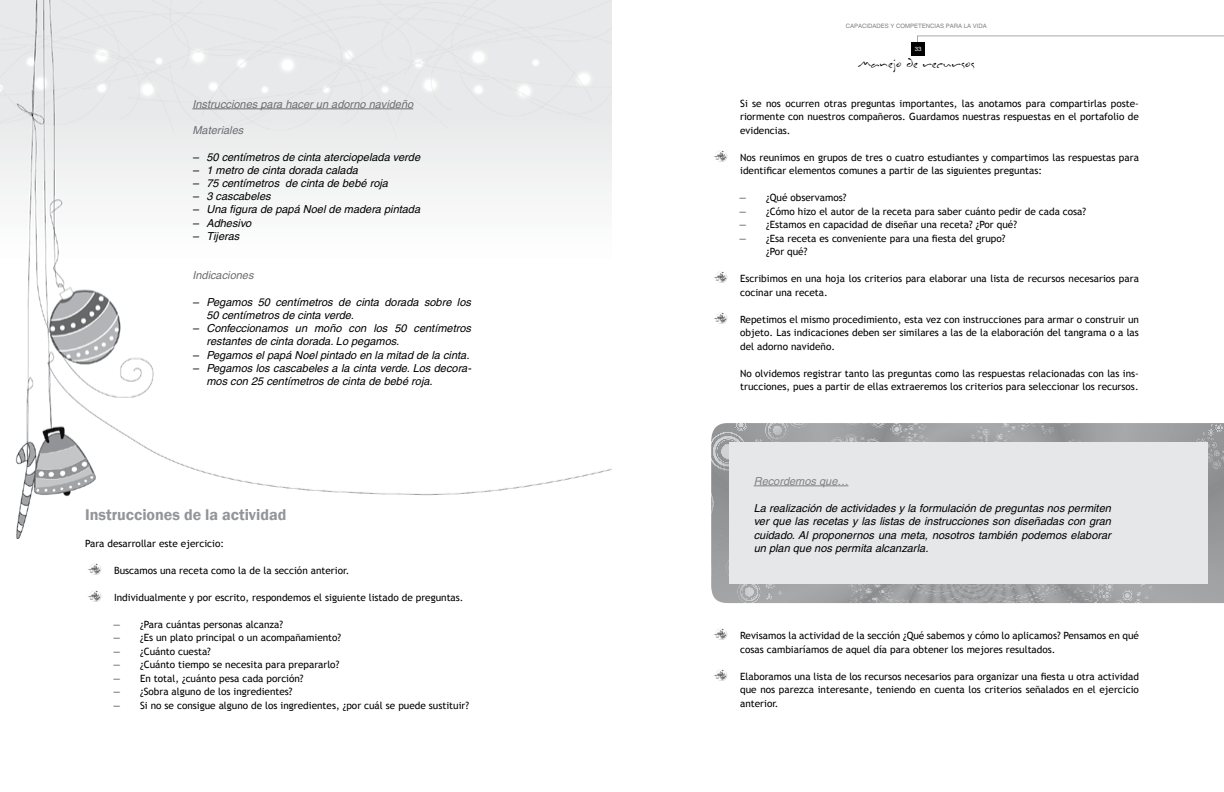
<style>
.page{position:relative;width:1224px;height:792px;background:#fff}
.page>*{position:absolute;margin:0;border:0;box-sizing:border-box;transform-origin:0 0}
.t1{font:600 16px "Franklin Gothic";color:#939598}
.t2{font:14px "Inkburrow";color:#000}
.t3{font:italic 11px/13.5px "Helvetica";color:#000}
.t4{font:italic 11px "Helvetica";color:#6d6e71}
.t5{font:italic 11px "Helvetica";color:#808285}
.t6{font:10px/13.5px "Trebuchet MS";color:#000}
.t7{font:6px "Helvetica";color:#808285}
.t8{font:6px "Helvetica";color:#fff}
.s1{font-family:"S Hia";font-size:18px}
</style>
<div class="page">
<svg style="left:917px;top:35px;width:307px;height:7px"></svg>
<div style="left:911px;top:42px;width:14px;height:13px;background:#000"></div>
<img style="left:711px;top:423px;width:513px;height:180px">
<div style="left:729px;top:442px;width:479px;height:142px;background:#e6e7e8"></div>
<hr style="left:754px;top:486px;width:94px;height:1px;background:#808285">
<img style="left:0;top:0;width:612px;height:538px">
<hr style="left:192px;top:109px;width:221px;height:1px;background:#6d6e71">
<p class="t4" style="left:192px;top:97px;width:222px">Instrucciones para hacer un adorno navideño</p>
<p class="t4" style="left:192px;top:124px;width:52px">Materiales</p>
<p class="t3" style="left:192px;top:150px;width:229px">– 50 centímetros de cinta aterciopelada verde</p>
<p class="t3" style="left:192px;top:163px;width:167px">– 1 metro de cinta dorada calada</p>
<p class="t3" style="left:192px;top:176px;width:197px">– 75 centímetros de cinta de bebé roja</p>
<p class="t3" style="left:192px;top:190px;width:80px">– 3 cascabeles</p>
<p class="t3" style="left:192px;top:203px;width:229px">– Una figura de papá Noel de madera pintada</p>
<p class="t3" style="left:192px;top:216px;width:60px">– Adhesivo</p>
<p class="t3" style="left:192px;top:229px;width:48px">– Tijeras</p>
<p class="t4" style="left:192px;top:269px;width:63px">Indicaciones</p>
<p class="t3" style="left:206px;top:295px;width:266px;line-height:13.2px;text-indent:-14px">– Pegamos 50 centímetros de cinta dorada sobre los<br>50 centímetros de cinta verde.</p>
<p class="t3" style="left:206px;top:322px;width:266px;line-height:13.2px;text-indent:-14px">– Confeccionamos un moño con los 50 centímetros restantes de cinta dorada. Lo pegamos.</p>
<p class="t3" style="left:192px;top:348px;width:278px">– Pegamos el papá Noel pintado en la mitad de la cinta.</p>
<p class="t3" style="left:206px;top:361px;width:266px;line-height:13.2px;text-indent:-14px">– Pegamos los cascabeles a la cinta verde. Los decora&shy;mos con 25 centímetros de cinta de bebé roja.</p>
<h1 class="t1" style="left:85px;top:504px;width:203px">Instrucciones de la actividad</h1>
<p class="t6" style="left:85px;top:536px;width:141px">Para desarrollar este ejercicio:</p>
<p class="t6" style="left:86px;top:563px;width:265px"><span class="s1">S</span> Buscamos una receta como la de la sección anterior.</p>
<p class="t6" style="left:86px;top:590px;width:379px"><span class="s1">S</span> Individualmente y por escrito, respondemos el siguiente listado de preguntas.</p>
<p class="t6" style="left:113px;top:617px;width:172px">— ¿Para cuántas personas alcanza?</p>
<p class="t6" style="left:113px;top:631px;width:230px">— ¿Es un plato principal o un acompañamiento?</p>
<p class="t6" style="left:113px;top:644px;width:99px">— ¿Cuánto cuesta?</p>
<p class="t6" style="left:113px;top:658px;width:228px">— ¿Cuánto tiempo se necesita para prepararlo?</p>
<p class="t6" style="left:113px;top:671px;width:192px">— En total, ¿cuánto pesa cada porción?</p>
<p class="t6" style="left:113px;top:685px;width:181px">— ¿Sobra alguno de los ingredientes?</p>
<p class="t6" style="left:113px;top:698px;width:358px">— Si no se consigue alguno de los ingredientes, ¿por cuál se puede sustituir?</p>
<p class="t7" style="left:846px;top:23px;width:143px">CAPACIDADES Y COMPETENCIAS PARA LA VIDA</p>
<p class="t8" style="left:915px;top:45px;width:8px">33</p>
<h2 class="t2" style="left:857px;top:55px;width:119px">Manejo de recursos</h2>
<p class="t6" style="left:740px;top:96px;width:400px;text-align:justify">Si se nos ocurren otras preguntas importantes, las anotamos para compartirlas poste&shy;riormente con nuestros compañeros. Guardamos nuestras respuestas en el portafolio de evidencias.</p>
<p class="t6" style="left:740px;top:150px;width:400px;text-indent:-28px"><span class="s1">S</span> Nos reunimos en grupos de tres o cuatro estudiantes y compartimos las respuestas para identificar elementos comunes a partir de las siguientes preguntas:</p>
<p class="t6" style="left:739px;top:191px;width:109px">— ¿Qué observamos?</p>
<p class="t6" style="left:739px;top:204px;width:349px">— ¿Cómo hizo el autor de la receta para saber cuánto pedir de cada cosa?</p>
<p class="t6" style="left:739px;top:218px;width:279px">— ¿Estamos en capacidad de diseñar una receta? ¿Por qué?</p>
<p class="t6" style="left:766px;top:231px;width:241px;text-indent:-27px">— ¿Esa receta es conveniente para una fiesta del grupo? ¿Por qué?</p>
<p class="t6" style="left:740px;top:272px;width:400px;text-indent:-28px"><span class="s1">S</span> Escribimos en una hoja los criterios para elaborar una lista de recursos necesarios para cocinar una receta.</p>
<p class="t6" style="left:740px;top:312px;width:400px;text-align:justify;text-indent:-28px"><span class="s1">S</span> Repetimos el mismo procedimiento, esta vez con instrucciones para armar o construir un objeto. Las indicaciones deben ser similares a las de la elaboración del tangrama o a las del adorno navideño.</p>
<p class="t6" style="left:740px;top:366px;width:400px">No olvidemos registrar tanto las preguntas como las respuestas relacionadas con las ins&shy;trucciones, pues a partir de ellas extraeremos los criterios para seleccionar los recursos.</p>
<p class="t5" style="left:754px;top:475px;width:96px">Recordemos que…</p>
<p class="t3" style="left:754px;top:501px;width:359px;text-align:justify">La realización de actividades y la formulación de preguntas nos permiten ver que las recetas y las listas de instrucciones son diseñadas con gran cuidado. Al proponernos una meta, nosotros también podemos elaborar un plan que nos permita alcanzarla.</p>
<p class="t6" style="left:740px;top:629px;width:400px;text-indent:-28px"><span class="s1">S</span> Revisamos la actividad de la sección ¿Qué sabemos y cómo lo aplicamos? Pensamos en qué cosas cambiaríamos de aquel día para obtener los mejores resultados.</p>
<p class="t6" style="left:740px;top:670px;width:400px;text-align:justify;text-indent:-28px"><span class="s1">S</span> Elaboramos una lista de los recursos necesarios para organizar una fiesta u otra actividad que nos parezca interesante, teniendo en cuenta los criterios señalados en el ejercicio anterior.</p>
</div>
